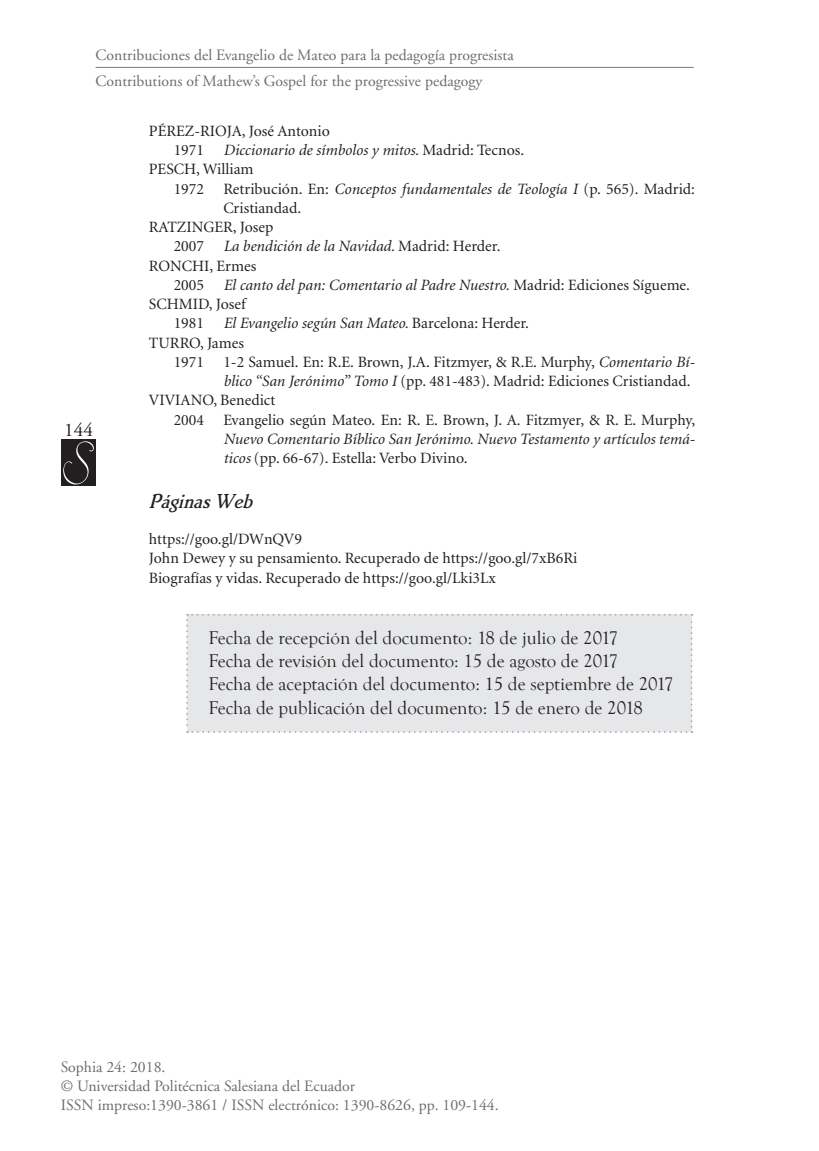
<style>
.page{position:relative;width:819px;height:1151px;background:#fff}
.page>*{position:absolute;margin:0;border:0;box-sizing:border-box;transform-origin:0 0}
.t1{font:italic 21px "Brighton Medium Plain";color:#231f20}
.t2{font:19.25px "Adobe Garamond";color:#231f20}
.t3{font:18.9px/23.1px "Goudy Old Style T";color:#231f20}
.t4{font:15.75px/19.2px "Minion";color:#231f20}
.t5{font:italic 15.75px/19.2px "Minion";color:#231f20}
.t6{font:15.75px/19.2px "Adobe Garamond";color:#6c6d70}
.s1{font-style:normal}
.s2{font-style:italic}
</style>
<div class="page">
<div style="left:61px;top:440px;width:34px;height:46px;background:#231f20"></div>
<svg style="left:63px;top:441px;width:31px;height:43px"></svg>
<hr style="left:95px;top:67px;width:598px;height:1px;background:#231f20">
<div style="left:186px;top:614px;width:506px;height:119px;background:#e6e7e9"></div>
<p class="t6" style="left:95px;top:42px;width:420px;line-height:25.7px">Contribuciones del Evangelio de Mateo para la pedagogía progresista<br>Contributions of Mathew’s Gospel for the progressive pedagogy</p>
<p class="t4" style="left:149px;top:122px;width:182px">PÉREZ-RIOJA, José Antonio</p>
<p class="t5" style="left:174px;top:141px;width:352px"><span class="s1">1971</span> Diccionario de símbolos y mitos. <span class="s1">Madrid: Tecnos.</span></p>
<p class="t4" style="left:149px;top:160px;width:106px">PESCH, William</p>
<p class="t4" style="left:174px;top:180px;width:523px">1972 Retribución. En: <span class="s2">Conceptos fundamentales de Teología I</span> (p. 565). Madrid:</p>
<p class="t4" style="left:223px;top:199px;width:79px">Cristiandad.</p>
<p class="t4" style="left:149px;top:218px;width:126px">RATZINGER, Josep</p>
<p class="t5" style="left:174px;top:237px;width:328px"><span class="s1">2007</span> La bendición de la Navidad. <span class="s1">Madrid: Herder.</span></p>
<p class="t4" style="left:149px;top:257px;width:109px">RONCHI, Ermes</p>
<p class="t5" style="left:174px;top:276px;width:518px"><span class="s1">2005</span> El canto del pan: Comentario al Padre Nuestro. <span class="s1">Madrid: Ediciones Sígueme.</span></p>
<p class="t4" style="left:149px;top:295px;width:98px">SCHMID, Josef</p>
<p class="t5" style="left:174px;top:314px;width:357px"><span class="s1">1981</span> El Evangelio según San Mateo. <span class="s1">Barcelona: Herder.</span></p>
<p class="t4" style="left:149px;top:334px;width:97px">TURRO, James</p>
<p class="t4" style="left:174px;top:353px;width:522px">1971 1-2 Samuel. En: R.E. Brown, J.A. Fitzmyer, &amp; R.E. Murphy, <span class="s2">Comentario Bí-</span></p>
<p class="t4" style="left:223px;top:372px;width:468px"><span class="s2">blico “San Jerónimo” Tomo I</span> (pp. 481-483). Madrid: Ediciones Cristiandad.</p>
<p class="t4" style="left:149px;top:391px;width:128px">VIVIANO, Benedict</p>
<p class="t4" style="left:174px;top:411px;width:523px">2004 Evangelio según Mateo. En: R. E. Brown, J. A. Fitzmyer, &amp; R. E. Murphy,</p>
<p class="t5" style="left:223px;top:430px;width:473px">Nuevo Comentario Bíblico San Jerónimo. Nuevo Testamento y artículos temá&shy;ticos <span class="s1">(pp. 66-67). Estella: Verbo Divino.</span></p>
<h1 class="t1" style="left:149px;top:488px;width:127px">PáginasWeb</h1>
<p class="t4" style="left:149px;top:530px;width:430px">https://goo.gl/DWnQV9<br>John Dewey y su pensamiento. Recuperado de https://goo.gl/7xB6Ri<br>Biografías y vidas. Recuperado de https://goo.gl/Lki3Lx</p>
<p class="t2" style="left:64px;top:419px;width:30px">144</p>
<p class="t3" style="left:208px;top:627px;width:466px">Fecha de recepción del documento: 18 de julio de 2017<br>Fecha de revisión del documento: 15 de agosto de 2017<br>Fecha de aceptación del documento: 15 de septiembre de 2017<br>Fecha de publicación del documento: 15 de enero de 2018</p>
<p class="t6" style="left:61px;top:1058px;width:439px">Sophia 24: 2018.<br>© Universidad Politécnica Salesiana del Ecuador<br>ISSN impreso:1390-3861 / ISSN electrónico: 1390-8626, pp. 109-144.</p>
</div>
